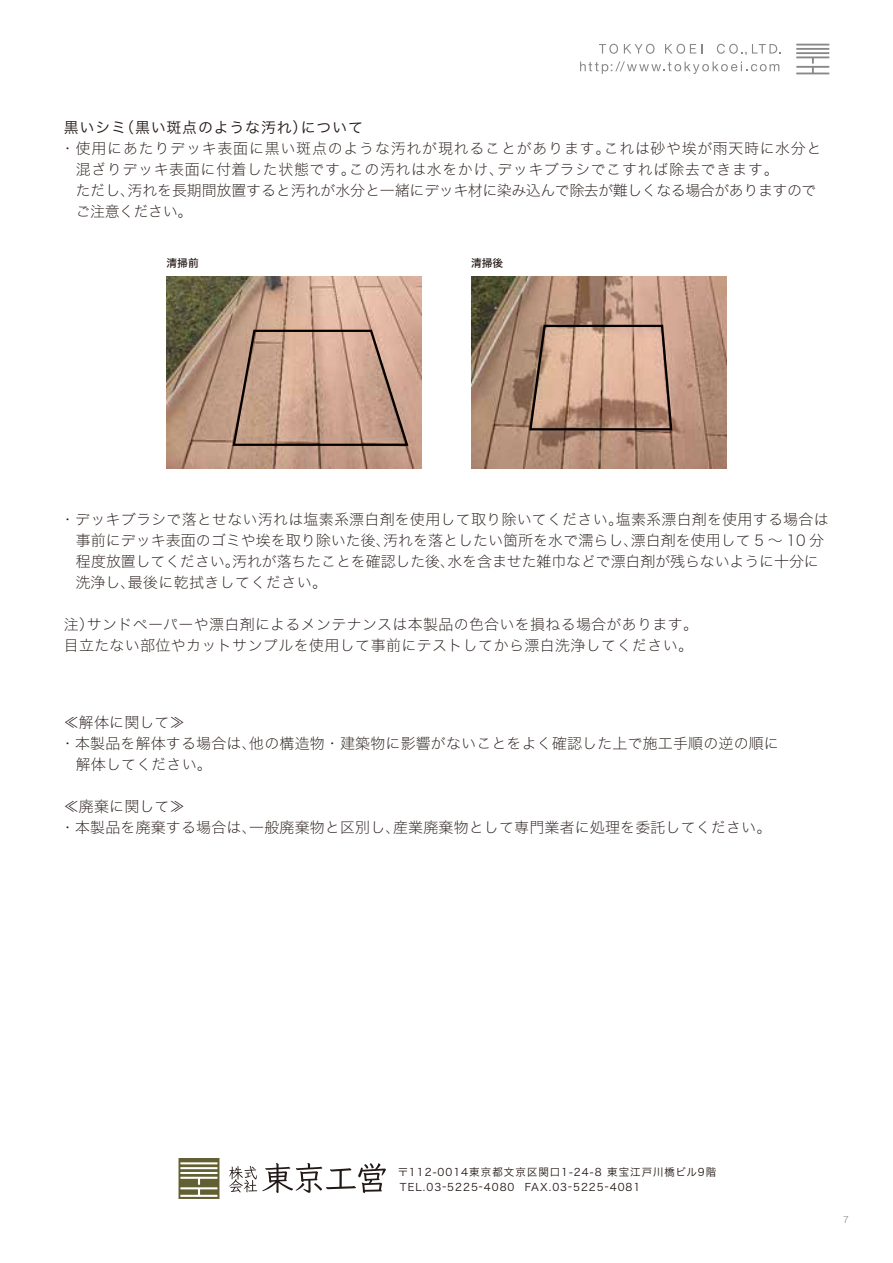
<style>
.page{position:relative;width:893px;height:1263px;background:#fff}
.page>*{position:absolute;margin:0;border:0;box-sizing:border-box;transform-origin:0 0}
.t1{font:15px/21px "Hira Kaku Std W1";letter-spacing:.01em;color:#231815}
.t2{font:15px/21px "Hira Kaku Std W1";letter-spacing:.04em;color:#231815}
.t3{font:15px "Hira Kaku Std W3";letter-spacing:.05em;color:#231815}
.t4{font:10.8px "Hira Kaku Std W5";color:#231815}
.t5{font:10.5px/14.2px "Hira Kaku Std W3";letter-spacing:.1em;color:#221815}
.t6{font:9px "Hira Kaku Std W1";color:#727171}
</style>
<div class="page">
<svg style="left:229px;top:1163px;width:157px;height:30px"></svg>
<svg style="left:179px;top:1158px;width:40px;height:41px"></svg>
<img style="left:167px;top:277px;width:255px;height:191px">
<img style="left:471px;top:277px;width:255px;height:191px">
<svg style="left:231px;top:329px;width:179px;height:119px;background:#bf9986"></svg>
<svg style="left:528px;top:324px;width:146px;height:108px;background:#bd9680"></svg>
<svg style="left:580px;top:61px;width:199px;height:13px"></svg>
<svg style="left:599px;top:44px;width:19px;height:10px"></svg>
<svg style="left:624px;top:44px;width:30px;height:10px"></svg>
<svg style="left:665px;top:44px;width:31px;height:10px"></svg>
<svg style="left:717px;top:44px;width:64px;height:11px"></svg>
<hr style="left:796px;top:44px;width:33px;height:2px;background:#888">
<hr style="left:796px;top:48px;width:33px;height:2px;background:#888">
<hr style="left:796px;top:52px;width:33px;height:2px;background:#888">
<svg style="left:796px;top:56px;width:33px;height:18px"></svg>
<p class="t3" style="left:64px;top:116px;width:301px">黒いシミ（黒い斑点のような汚れ）について</p>
<p class="t2" style="left:76px;top:137px;width:747px;text-indent:-16px">・使用にあたりデッキ表面に黒い斑点のような汚れが現れることがあります。これは砂や埃が雨天時に水分と混ざりデッキ表面に付着した状態です。この汚れは水をかけ、デッキブラシでこすれば除去できます。<br>ただし、汚れを長期間放置すると汚れが水分と一緒にデッキ材に染み込んで除去が難しくなる場合がありますのでご注意ください。</p>
<p class="t4" style="left:167px;top:255px;width:34px">清掃前</p>
<p class="t4" style="left:471px;top:255px;width:34px">清掃後</p>
<p class="t1" style="left:76px;top:508px;width:754px;text-indent:-16px">・デッキブラシで落とせない汚れは塩素系漂白剤を使用して取り除いてください。塩素系漂白剤を使用する場合は事前にデッキ表面のゴミや埃を取り除いた後、汚れを落としたい箇所を水で濡らし、漂白剤を使用して 5 ～ 10 分程度放置してください。汚れが落ちたことを確認した後、水を含ませた雑巾などで漂白剤が残らないように十分に洗浄し、最後に乾拭きしてください。</p>
<p class="t1" style="left:64px;top:613px;width:636px">注）サンドペーパーや漂白剤によるメンテナンスは本製品の色合いを損ねる場合があります。目立たない部位やカットサンプルを使用して事前にテストしてから漂白洗浄してください。</p>
<p class="t1" style="left:64px;top:712px;width:122px">≪解体に関して≫</p>
<p class="t1" style="left:60px;top:733px;width:720px">・本製品を解体する場合は、他の構造物・建築物に影響がないことをよく確認した上で施工手順の逆の順に</p>
<p class="t1" style="left:76px;top:754px;width:138px">解体してください。</p>
<p class="t1" style="left:60px;top:796px;width:713px">≪廃棄に関して≫<br>・本製品を廃棄する場合は、一般廃棄物と区別し、産業廃棄物として専門業者に処理を委託してください。</p>
<p class="t5" style="left:398px;top:1165px;width:320px">〒112-0014東京都文京区関口1-24-8 東宝江戸川橋ビル9階<br>TEL.03-5225-4080 FAX.03-5225-4081</p>
<p class="t6" style="left:843px;top:1213px;width:7px">7</p>
</div>
